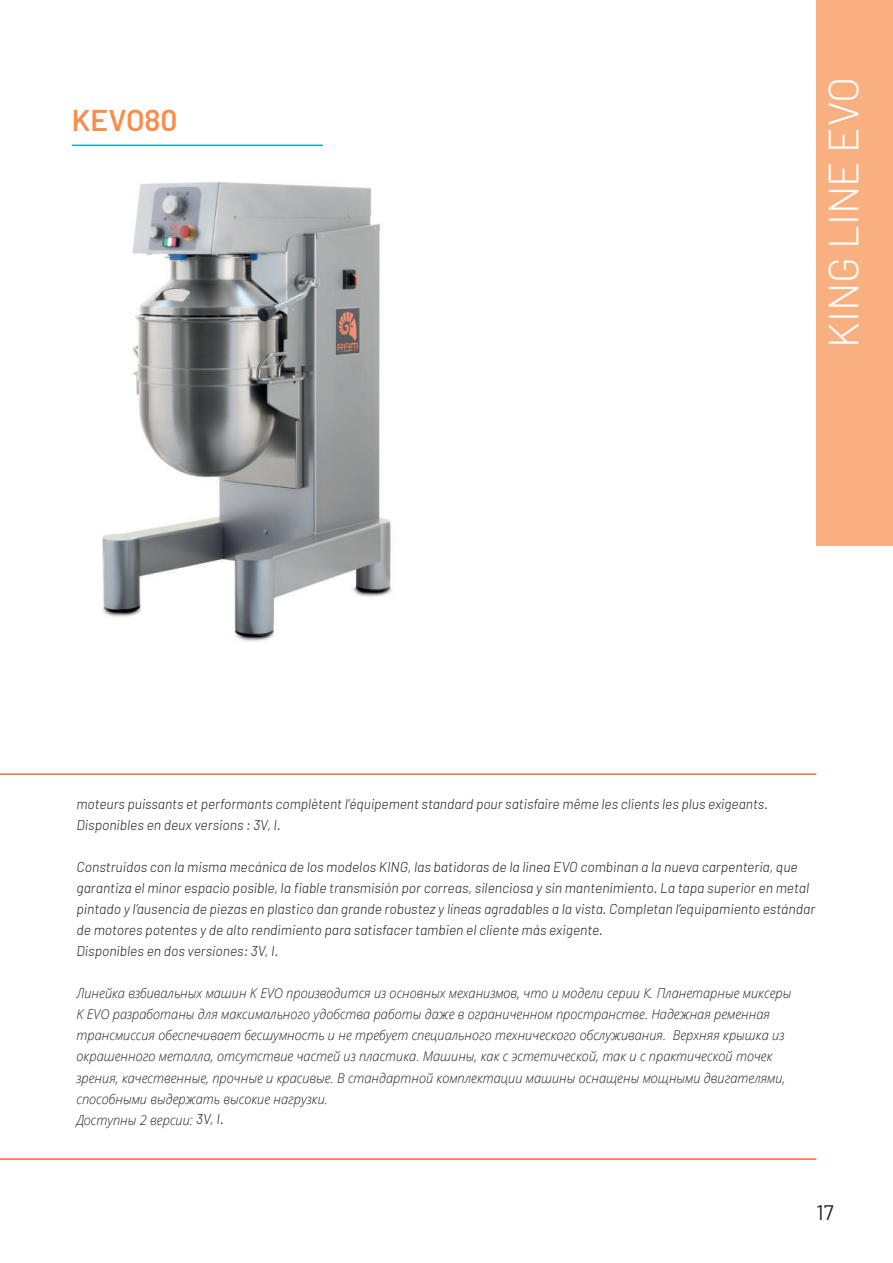
<style>
.page{position:relative;width:893px;height:1263px;background:#fff}
.page>*{position:absolute;margin:0;border:0;box-sizing:border-box;transform-origin:0 0}
.t1{font:300 42px "Barlow";color:#fff}
.t2{font:600 30px "Barlow";color:#f68f4e}
.t3{font:21px "Barlow";color:#231f20}
.t4{font:italic 300 14.25px/21px "Barlow";color:#231f20}
.t5{font:italic 300 13.5px/21px "Open Sans";color:#231f20;scale:.95 1}
.s1{font-family:"Barlow";font-size:14.25px}
</style>
<div class="page">
<div style="left:816px;top:0;width:77px;height:545px;background:#f9b080"></div>
<img style="left:101px;top:182px;width:291px;height:460px">
<hr style="left:72px;top:145px;width:251px;height:1px;background:#00b0c3">
<hr style="left:0;top:773px;width:816px;height:2px;background:#f36e31">
<hr style="left:0;top:1158px;width:816px;height:2px;background:#f36e31">
<h2 class="t2" style="left:72px;top:101px;width:107px">KEVO80</h2>
<h1 class="t1" style="left:817px;top:348px;width:273px;rotate:-90deg">KING LINE EVO</h1>
<p class="t4" style="left:77px;top:793px;width:693px">moteurs puissants et performants complètent l’équipement standard pour satisfaire même les clients les plus exigeants.<br>Disponibles en deux versions : 3V, I.</p>
<p class="t4" style="left:77px;top:856px;width:740px">Construidos con la misma mecánica de los modelos KING, las batidoras de la linea EVO combinan a la nueva carpenteria, que garantiza el minor espacio posible, la fiable transmisión por correas, silenciosa y sin mantenimiento. La tapa superior en metal pintado y l’ausencia de piezas en plastico dan grande robustez y líneas agradables a la vista. Completan l’equipamiento estándar de motores potentes y de alto rendimiento para satisfacer tambien el cliente más exigente.<br>Disponibles en dos versiones: 3V, I.</p>
<p class="t5" style="left:77px;top:982px;width:754px">Линейка взбивальных машин K EVO производится из основных механизмов, что и модели серии К. Планетарные миксеры K EVO разработаны для максимального удобства работы даже в ограниченном пространстве. Надежная ременная трансмиссия обеспечивает бесшумность и не требует специального технического обслуживания. Верхняя крышка из окрашенного металла, отсутствие частей из пластика. Машины, как с эстетической, так и с практической точек зрения, качественные, прочные и красивые. В стандартной комплектации машины оснащены мощными двигателями, способными выдержать высокие нагрузки.<br>Доступны 2 версии: <span class="s1">3V, I.</span></p>
<h3 class="t3" style="left:816px;top:1199px;width:19px">17</h3>
</div>
